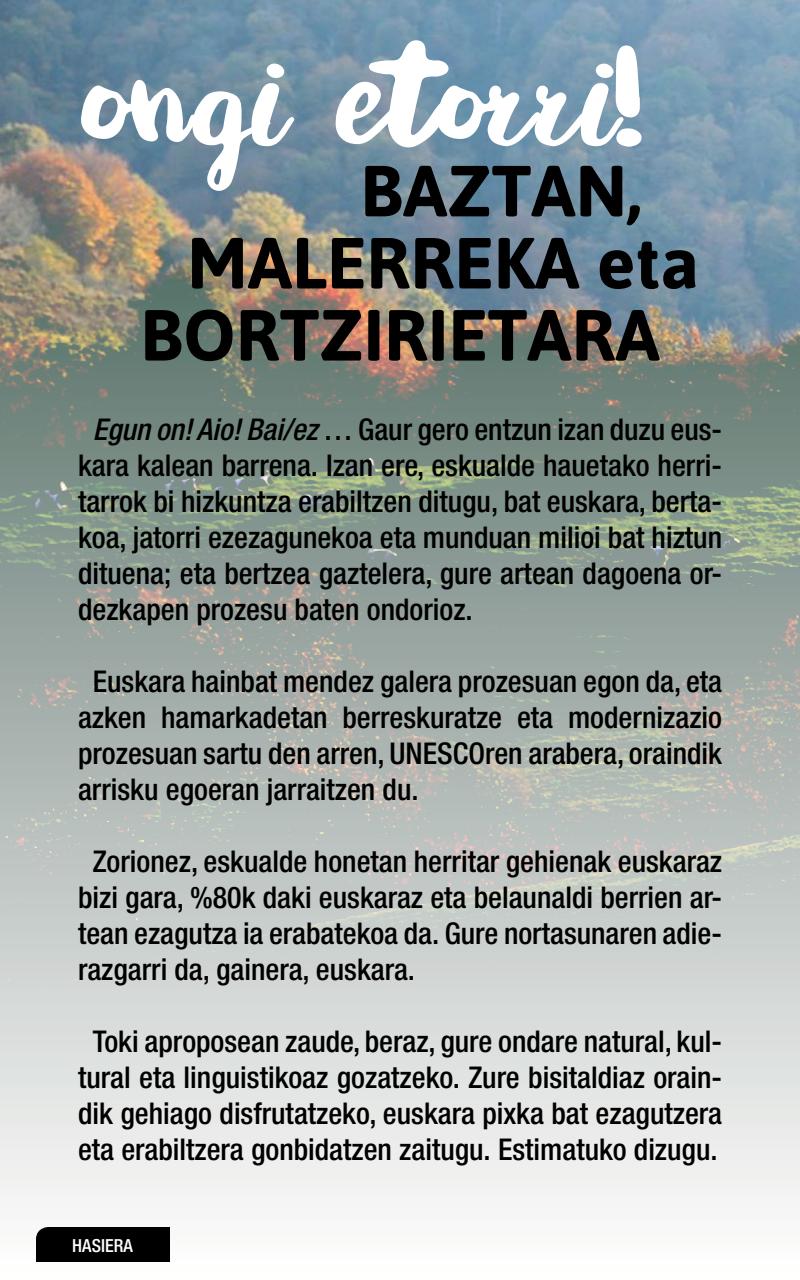
<style>
.page{position:relative;width:800px;height:1280px;background:#fff}
.page>*{position:absolute;margin:0;border:0;box-sizing:border-box;transform-origin:0 0}
.t1{font:168px "Andrea";color:#fff}
.t2{font:700 72.1px "Asap";color:#000}
.t3{font:500 condensed 30px/36px "Helvetica Neue";color:#000;text-align:justify}
.t4{font:500 condensed 18px "Helvetica Neue";color:#fff}
.s1{font-style:italic}
</style>
<div class="page">
<img style="left:0;top:0;width:800px;height:1210px">
<div style="left:36px;top:1227px;width:134px;height:35px;background:#000"></div>
<h1 class="t1" style="left:78px;top:15px;width:568px">ongi etorri!</h1>
<h2 class="t2" style="left:360px;top:143px;width:283px">BAZTAN,</h2>
<h2 class="t2" style="left:187px;top:215px;width:514px">MALERREKA eta</h2>
<h2 class="t2" style="left:140px;top:287px;width:521px">BORTZIRIETARA</h2>
<p class="t3" style="left:78px;top:410px;width:646px;text-indent:15px"><span class="s1">Egun on! Aio! Bai/ez</span> … Gaur gero entzun izan duzu eus&shy;kara kalean barrena. Izan ere, eskualde hauetako herri&shy;tarrok bi hizkuntza erabiltzen ditugu, bat euskara, berta&shy;koa, jatorri ezezagunekoa eta munduan milioi bat hiztun dituena; eta bertzea gaztelera, gure artean dagoena or&shy;dezkapen prozesu baten ondorioz.</p>
<p class="t3" style="left:78px;top:662px;width:646px;text-indent:15px">Euskara hainbat mendez galera prozesuan egon da, eta azken hamarkadetan berreskuratze eta modernizazio prozesuan sartu den arren, UNESCOren arabera, oraindik arrisku egoeran jarraitzen du.</p>
<p class="t3" style="left:78px;top:842px;width:646px;text-indent:15px">Zorionez, eskualde honetan herritar gehienak euskaraz bizi gara, %80k daki euskaraz eta belaunaldi berrien ar&shy;tean ezagutza ia erabatekoa da. Gure nortasunaren adie&shy;razgarri da, gainera, euskara.</p>
<p class="t3" style="left:78px;top:1022px;width:646px;text-align:center">Toki aproposean zaude, beraz, gure ondare natural, kul&shy;tural eta linguistikoaz gozatzeko. Zure bisitaldiaz orain&shy;dik gehiago disfrutatzeko, euskara pixka bat ezagutzera eta erabiltzera gonbidatzen zaitugu. Estimatuko dizugu.</p>
<p class="t4" style="left:72px;top:1234px;width:62px">HASIERA</p>
</div>
